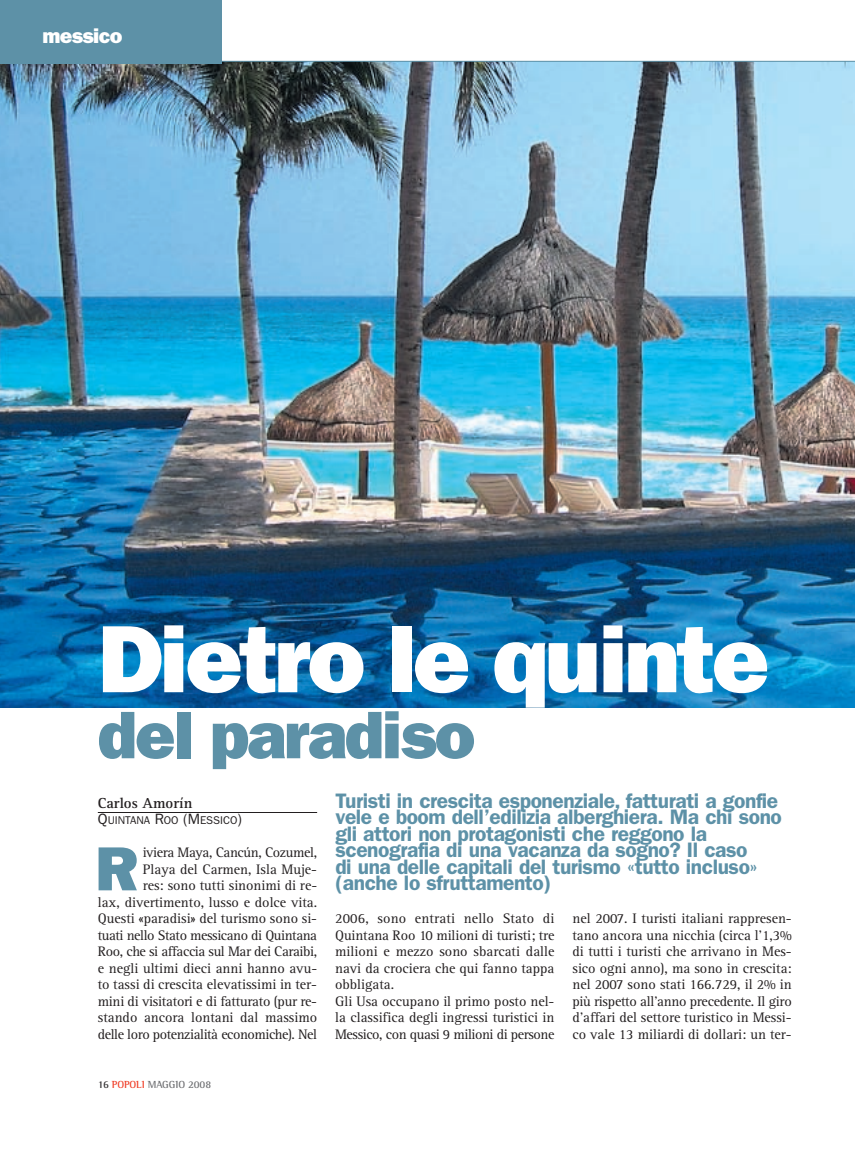
<style>
.page{position:relative;width:855px;height:1153px;background:#fff}
.page>*{position:absolute;margin:0;border:0;box-sizing:border-box;transform-origin:0 0}
.t1{font:800 96px "Franklin Gothic";letter-spacing:-.035em;color:#fff}
.t2{font:800 67.5px "Franklin Gothic";letter-spacing:-.03em;color:#5d91a7}
.t3{font:800 62.55px "Franklin Gothic";color:#5d91a7}
.t4{font:600 21px/16.5px "Franklin Gothic";letter-spacing:-.02em;color:#5d91a7}
.t5{font:800 21px "Franklin Gothic";letter-spacing:-.03em;color:#fff}
.t6{font:700 15px "Rotis Serif";color:#231f20}
.t7{font:14.25px/16.5px "Rotis Serif";color:#231f20;text-align:right}
.t8{font:11.25px "Franklin Gothic";color:#231f20}
.t9{font:700 10.5px "Rotis Semi Serif";letter-spacing:-.015em;color:#6c6d70}
.s1{font-size:15px}
.s2{color:#312f30}
.s3{color:#ef3c25}
</style>
<div class="page">
<hr style="left:98px;top:812px;width:219px;height:1px;background:#231f20">
<img style="left:0;top:62px;width:855px;height:645px">
<div style="left:0;top:0;width:221px;height:63px;background:#5d91a7"></div>
<hr style="left:0;top:61px;width:855px;height:1px;background:#5d91a7">
<h3 class="t5" style="left:43px;top:28px;width:81px">messico</h3>
<h1 class="t1" style="left:98px;top:626px;width:673px">Dietro le quinte</h1>
<h2 class="t2" style="left:98px;top:711px;width:379px">del paradiso</h2>
<p class="t6" style="left:98px;top:797px;width:96px">Carlos Amorín</p>
<p class="t8" style="left:98px;top:816px;width:146px"><span class="s1">Q</span>UINTANA <span class="s1">R</span>OO <span class="s1">(M</span>ESSICO<span class="s1">)</span></p>
<h3 class="t3" style="left:95px;top:847px;width:44px">R</h3>
<p class="t7" style="left:98px;top:845px;width:221px">iviera Maya, Cancún, Cozumel,<br>Playa del Carmen, Isla Muje-<br>res: sono tutti sinonimi di re-<br>lax, divertimento, lusso e dolce vita.<br>Questi «paradisi» del turismo sono si&shy;tuati nello Stato messicano di Quintana Roo, che si affaccia sul Mar dei Caraibi, e negli ultimi dieci anni hanno avu&shy;to tassi di crescita elevatissimi in ter&shy;mini di visitatori e di fatturato (pur re&shy;stando ancora lontani dal massimo delle loro potenzialità economiche). Nel</p>
<p class="t9" style="left:98px;top:1080px;width:115px"><span class="s2">16</span> <span class="s3">POPOLI</span> MAGGIO 2008</p>
<p class="t4" style="left:335px;top:794px;width:448px">Turisti in crescita esponenziale, fatturati a gonfie vele e boom dell’edilizia alberghiera. Ma chi sono gli attori non protagonisti che reggono la scenografia di una vacanza da sogno? Il caso<br>di una delle capitali del turismo «tutto incluso» (anche lo sfruttamento)</p>
<p class="t7" style="left:335px;top:911px;width:221px;text-align:left">2006, sono entrati nello Stato di Quintana Roo 10 milioni di turisti; tre milioni e mezzo sono sbarcati dalle navi da crociera che qui fanno tappa obbligata.<br>Gli Usa occupano il primo posto nel&shy;la classifica degli ingressi turistici in Messico, con quasi 9 milioni di persone</p>
<p class="t7" style="left:572px;top:911px;width:221px;text-align:justify">nel 2007. I turisti italiani rappresen&shy;tano ancora una nicchia (circa l’1,3% di tutti i turisti che arrivano in Mes&shy;sico ogni anno), ma sono in crescita: nel 2007 sono stati 166.729, il 2% in più rispetto all’anno precedente. Il giro d’affari del settore turistico in Messi&shy;co vale 13 miliardi di dollari: un ter-</p>
</div>
